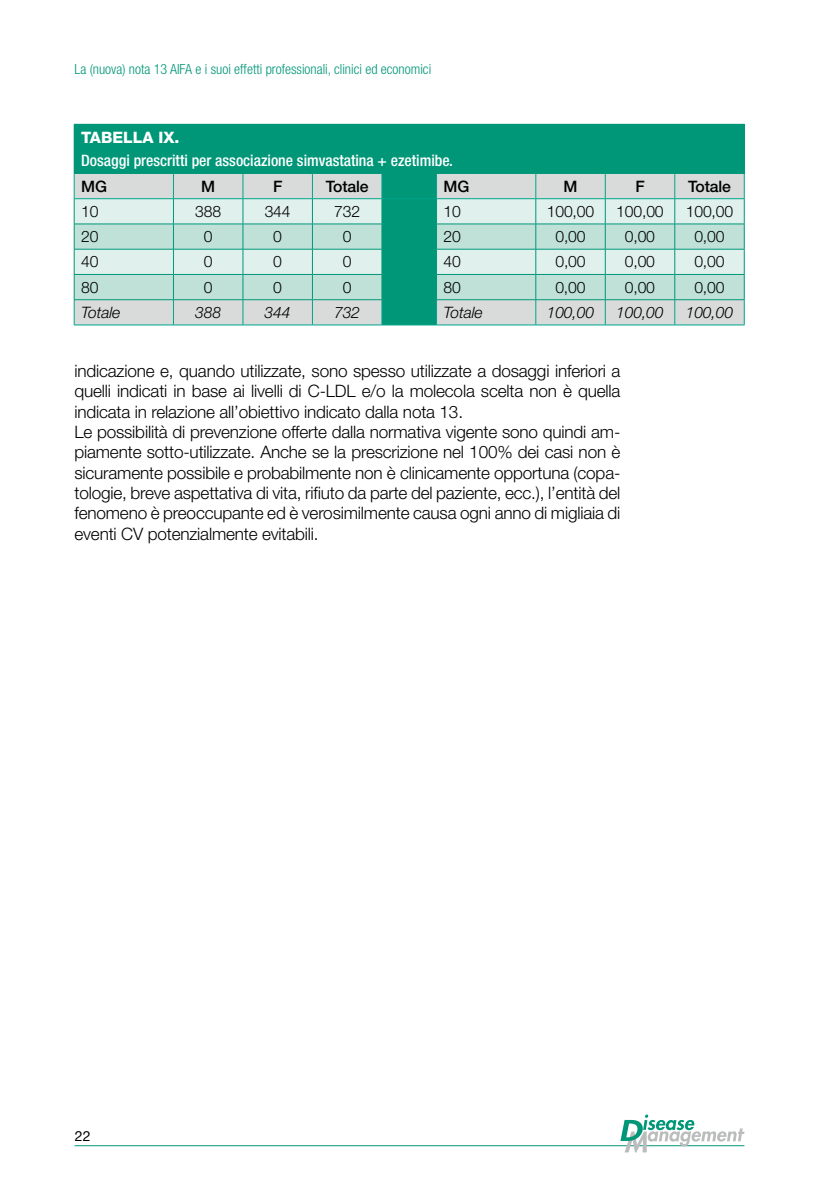
<style>
.page{position:relative;width:819px;height:1191px;background:#fff}
.page>*{position:absolute;margin:0;border:0;box-sizing:border-box;transform-origin:0 0}
.t1{font:300 17.15px/20.3px "Helvetica Neue LT Std";letter-spacing:-.01em;color:#000}
.t2{font:300 15.75px "Helvetica Neue LT Std";letter-spacing:-.01em;color:#000}
.t3{font:500 condensed 15.75px "Helvetica Neue LT Std";color:#fff}
.t4{font:italic 300 15.75px "Helvetica Neue LT Std";letter-spacing:-.01em;color:#000}
.t5{font:500 15.75px "Helvetica Neue LT Std";letter-spacing:-.01em;color:#000}
.t6{font:800 15.75px "Helvetica Neue LT Std";color:#fff}
.t7{font:300 condensed 14px "Helvetica Neue LT Std";color:#009778}
.t8{font:14px "Helvetica Neue LT Std";color:#000}
</style>
<div class="page">
<hr style="left:75px;top:1145px;width:669px;height:1px;background:#009778">
<svg style="left:620px;top:1114px;width:124px;height:38px"></svg>
<div style="left:74px;top:124px;width:670px;height:49px;background:#009778"></div>
<div style="left:75px;top:174px;width:669px;height:151px;background:#d9dada"></div>
<svg style="left:75px;top:199px;width:669px;height:25px;background:#d8ede8"></svg>
<svg style="left:75px;top:225px;width:669px;height:74px;background:#c8e5dd"></svg>
<svg style="left:173px;top:174px;width:1px;height:151px"></svg>
<svg style="left:243px;top:174px;width:1px;height:151px"></svg>
<svg style="left:312px;top:174px;width:1px;height:151px"></svg>
<div style="left:381px;top:174px;width:56px;height:151px;background:#009778"></div>
<svg style="left:535px;top:174px;width:1px;height:151px"></svg>
<svg style="left:605px;top:174px;width:1px;height:151px"></svg>
<svg style="left:674px;top:174px;width:1px;height:151px"></svg>
<hr style="left:74px;top:198px;width:99px;height:1px;background:#00a58b">
<hr style="left:173px;top:198px;width:70px;height:1px;background:#00a58b">
<hr style="left:243px;top:198px;width:69px;height:1px;background:#00a58b">
<hr style="left:312px;top:198px;width:70px;height:1px;background:#00a58b">
<hr style="left:382px;top:198px;width:54px;height:1px;background:#00a58b">
<hr style="left:436px;top:198px;width:99px;height:1px;background:#00a58b">
<hr style="left:535px;top:198px;width:70px;height:1px;background:#00a58b">
<hr style="left:605px;top:198px;width:69px;height:1px;background:#00a58b">
<hr style="left:674px;top:198px;width:70px;height:1px;background:#00a58b">
<hr style="left:74px;top:325px;width:99px;height:1px;background:#00a58b">
<hr style="left:173px;top:325px;width:70px;height:1px;background:#00a58b">
<hr style="left:243px;top:325px;width:69px;height:1px;background:#00a58b">
<hr style="left:312px;top:325px;width:70px;height:1px;background:#00a58b">
<hr style="left:382px;top:325px;width:54px;height:1px;background:#00a58b">
<hr style="left:436px;top:325px;width:99px;height:1px;background:#00a58b">
<hr style="left:535px;top:325px;width:70px;height:1px;background:#00a58b">
<hr style="left:605px;top:325px;width:69px;height:1px;background:#00a58b">
<hr style="left:674px;top:325px;width:70px;height:1px;background:#00a58b">
<hr style="left:74px;top:224px;width:99px;height:1px;background:#009778">
<hr style="left:173px;top:224px;width:70px;height:1px;background:#009778">
<hr style="left:243px;top:224px;width:69px;height:1px;background:#009778">
<hr style="left:312px;top:224px;width:70px;height:1px;background:#009778">
<hr style="left:382px;top:224px;width:54px;height:1px;background:#009778">
<hr style="left:436px;top:224px;width:99px;height:1px;background:#009778">
<hr style="left:535px;top:224px;width:70px;height:1px;background:#009778">
<hr style="left:605px;top:224px;width:69px;height:1px;background:#009778">
<hr style="left:674px;top:224px;width:70px;height:1px;background:#009778">
<hr style="left:74px;top:249px;width:99px;height:1px;background:#009778">
<hr style="left:173px;top:249px;width:70px;height:1px;background:#009778">
<hr style="left:243px;top:249px;width:69px;height:1px;background:#009778">
<hr style="left:312px;top:249px;width:70px;height:1px;background:#009778">
<hr style="left:382px;top:249px;width:54px;height:1px;background:#009778">
<hr style="left:436px;top:249px;width:99px;height:1px;background:#009778">
<hr style="left:535px;top:249px;width:70px;height:1px;background:#009778">
<hr style="left:605px;top:249px;width:69px;height:1px;background:#009778">
<hr style="left:674px;top:249px;width:70px;height:1px;background:#009778">
<hr style="left:74px;top:274px;width:99px;height:1px;background:#009778">
<svg style="left:74px;top:174px;width:1px;height:151px"></svg>
<hr style="left:173px;top:274px;width:70px;height:1px;background:#009778">
<hr style="left:243px;top:274px;width:69px;height:1px;background:#009778">
<hr style="left:312px;top:274px;width:70px;height:1px;background:#009778">
<hr style="left:382px;top:274px;width:54px;height:1px;background:#009778">
<hr style="left:436px;top:274px;width:99px;height:1px;background:#009778">
<hr style="left:535px;top:274px;width:70px;height:1px;background:#009778">
<hr style="left:605px;top:274px;width:69px;height:1px;background:#009778">
<hr style="left:674px;top:274px;width:70px;height:1px;background:#009778">
<svg style="left:744px;top:174px;width:1px;height:151px"></svg>
<hr style="left:74px;top:299px;width:99px;height:1px;background:#009778">
<hr style="left:173px;top:299px;width:70px;height:1px;background:#009778">
<hr style="left:243px;top:299px;width:69px;height:1px;background:#009778">
<hr style="left:312px;top:299px;width:70px;height:1px;background:#009778">
<hr style="left:382px;top:299px;width:54px;height:1px;background:#009778">
<hr style="left:436px;top:299px;width:99px;height:1px;background:#009778">
<hr style="left:535px;top:299px;width:70px;height:1px;background:#009778">
<hr style="left:605px;top:299px;width:69px;height:1px;background:#009778">
<hr style="left:674px;top:299px;width:70px;height:1px;background:#009778">
<hr style="left:744px;top:125px;width:1px;height:48px;background:#009778">
<hr style="left:74px;top:173px;width:99px;height:1px;background:#009778">
<hr style="left:173px;top:173px;width:70px;height:1px;background:#009778">
<hr style="left:243px;top:173px;width:69px;height:1px;background:#009778">
<hr style="left:312px;top:173px;width:70px;height:1px;background:#009778">
<hr style="left:382px;top:173px;width:54px;height:1px;background:#009778">
<hr style="left:436px;top:173px;width:99px;height:1px;background:#009778">
<hr style="left:535px;top:173px;width:70px;height:1px;background:#009778">
<hr style="left:605px;top:173px;width:69px;height:1px;background:#009778">
<hr style="left:674px;top:173px;width:70px;height:1px;background:#009778">
<p class="t7" style="left:74px;top:61px;width:358px">La (nuova) nota 13 AIFA e i suoi effetti professionali, clinici ed economici</p>
<p class="t6" style="left:81px;top:128px;width:100px">TABELLA IX.</p>
<p class="t3" style="left:81px;top:151px;width:373px">Dosaggi prescritti per associazione simvastatina + ezetimibe.</p>
<p class="t5" style="left:81px;top:177px;width:27px">MG</p>
<p class="t5" style="left:201px;top:177px;width:16px">M</p>
<p class="t5" style="left:273px;top:177px;width:11px">F</p>
<p class="t5" style="left:326px;top:177px;width:44px">Totale</p>
<p class="t5" style="left:443px;top:177px;width:27px">MG</p>
<p class="t5" style="left:563px;top:177px;width:16px">M</p>
<p class="t5" style="left:635px;top:177px;width:11px">F</p>
<p class="t5" style="left:688px;top:177px;width:44px">Totale</p>
<p class="t2" style="left:81px;top:202px;width:19px">10</p>
<p class="t2" style="left:195px;top:202px;width:27px">388</p>
<p class="t2" style="left:265px;top:202px;width:27px">344</p>
<p class="t2" style="left:334px;top:202px;width:27px">732</p>
<p class="t2" style="left:443px;top:202px;width:19px">10</p>
<p class="t2" style="left:546px;top:202px;width:49px">100,00</p>
<p class="t2" style="left:616px;top:202px;width:49px">100,00</p>
<p class="t2" style="left:685px;top:202px;width:49px">100,00</p>
<p class="t2" style="left:81px;top:227px;width:19px">20</p>
<p class="t2" style="left:204px;top:227px;width:10px">0</p>
<p class="t2" style="left:273px;top:227px;width:10px">0</p>
<p class="t2" style="left:343px;top:227px;width:10px">0</p>
<p class="t2" style="left:443px;top:227px;width:19px">20</p>
<p class="t2" style="left:555px;top:227px;width:32px">0,00</p>
<p class="t2" style="left:625px;top:227px;width:32px">0,00</p>
<p class="t2" style="left:694px;top:227px;width:32px">0,00</p>
<p class="t2" style="left:81px;top:252px;width:19px">40</p>
<p class="t2" style="left:204px;top:252px;width:10px">0</p>
<p class="t2" style="left:273px;top:252px;width:10px">0</p>
<p class="t2" style="left:343px;top:252px;width:10px">0</p>
<p class="t2" style="left:443px;top:252px;width:19px">40</p>
<p class="t2" style="left:555px;top:252px;width:32px">0,00</p>
<p class="t2" style="left:625px;top:252px;width:32px">0,00</p>
<p class="t2" style="left:694px;top:252px;width:32px">0,00</p>
<p class="t2" style="left:81px;top:277px;width:19px">80</p>
<p class="t2" style="left:204px;top:277px;width:10px">0</p>
<p class="t2" style="left:273px;top:277px;width:10px">0</p>
<p class="t2" style="left:343px;top:277px;width:10px">0</p>
<p class="t2" style="left:443px;top:277px;width:19px">80</p>
<p class="t2" style="left:555px;top:277px;width:32px">0,00</p>
<p class="t2" style="left:624px;top:277px;width:32px">0,00</p>
<p class="t2" style="left:694px;top:277px;width:32px">0,00</p>
<p class="t4" style="left:81px;top:303px;width:41px">Totale</p>
<p class="t4" style="left:195px;top:303px;width:27px">388</p>
<p class="t4" style="left:264px;top:303px;width:27px">344</p>
<p class="t4" style="left:334px;top:303px;width:27px">732</p>
<p class="t4" style="left:443px;top:303px;width:41px">Totale</p>
<p class="t4" style="left:546px;top:303px;width:49px">100,00</p>
<p class="t4" style="left:616px;top:303px;width:49px">100,00</p>
<p class="t4" style="left:685px;top:303px;width:49px">100,00</p>
<p class="t1" style="left:74px;top:360px;width:547px">indicazione e, quando utilizzate, sono spesso utilizzate a dosaggi inferiori a quelli indicati in base ai livelli di C-LDL e/o la molecola scelta non è quella indicata in relazione all’obiettivo indicato dalla nota 13.<br>Le possibilità di prevenzione offerte dalla normativa vigente sono quindi am&shy;piamente sotto-utilizzate. Anche se la prescrizione nel 100% dei casi non è sicuramente possibile e probabilmente non è clinicamente opportuna (copa&shy;tologie, breve aspettativa di vita, rifiuto da parte del paziente, ecc.), l’entità del fenomeno è preoccupante ed è verosimilmente causa ogni anno di migliaia di eventi CV potenzialmente evitabili.</p>
<p class="t8" style="left:75px;top:1128px;width:17px">22</p>
</div>
